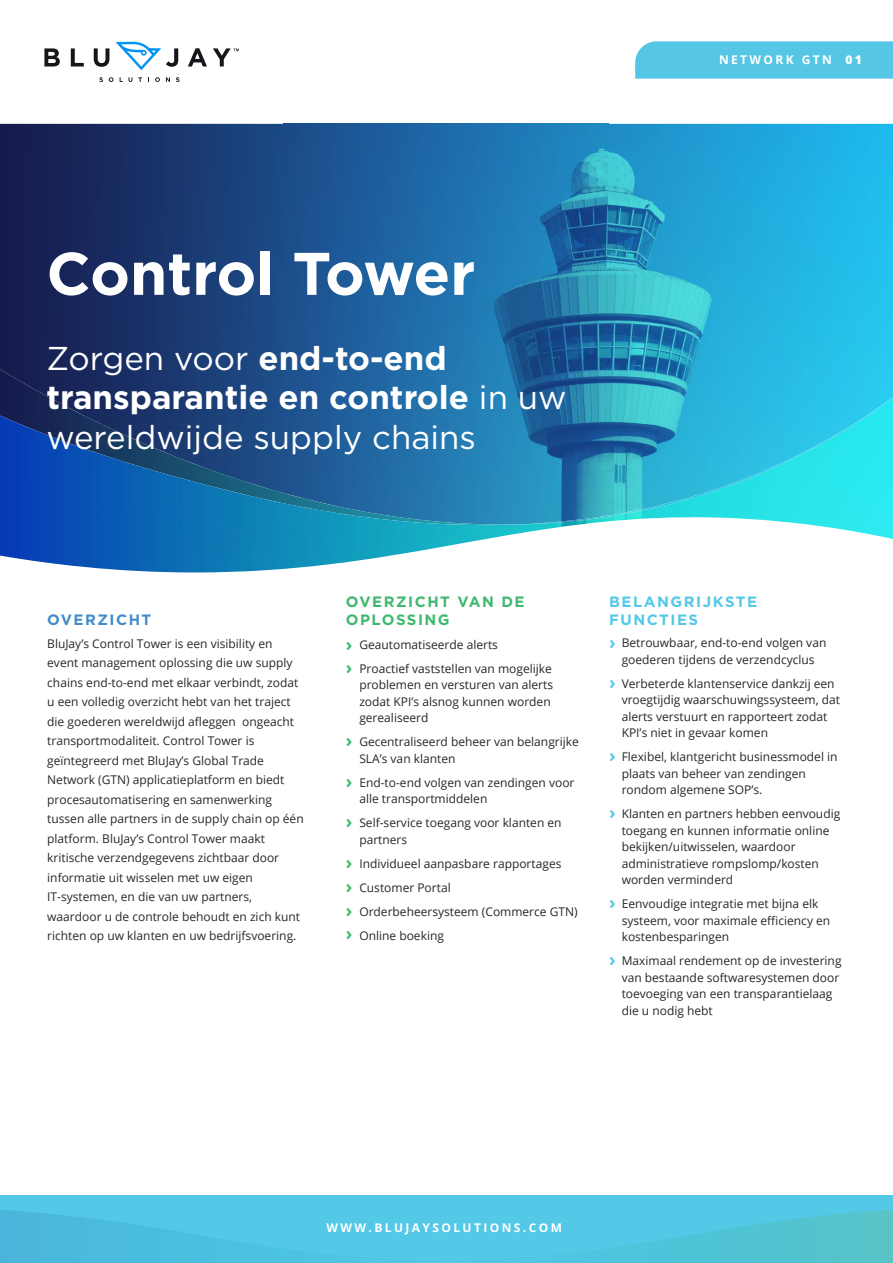
<style>
.page{position:relative;width:893px;height:1263px;background:#fff}
.page>*{position:absolute;margin:0;border:0;box-sizing:border-box;transform-origin:0 0}
.t1{font:700 60px "Gotham";letter-spacing:-.005em;color:#fff}
.t2{font:33px/39.6px "Gotham";color:#fff}
.t3{font:700 18px/23.9px "Open Sans";color:#40b86f}
.t4{font:700 18px "Open Sans";color:#54c8e7}
.t5{font:700 15px/18px "Gotham";letter-spacing:.1em;color:#40b86f}
.t6{font:700 15px/18px "Gotham";letter-spacing:.1em;color:#54c8e7}
.t7{font:700 15px "Gotham";letter-spacing:.1em;color:#428ccb}
.t8{font:12px/16.5px "Open Sans";color:#25272c}
.t9{font:12px/19.5px "Open Sans";color:#282828}
.t10{font:700 12px "Open Sans";letter-spacing:.2em;color:#fff}
.s1{font-weight:700}
.s2{font-weight:800}
</style>
<div class="page">
<img style="left:0;top:124px;width:893px;height:273px">
<img style="left:518px;top:397px;width:375px;height:124px">
<img style="left:0;top:369px;width:518px;height:152px">
<div style="left:0;top:416px;width:15px;height:142px;background:#063bb6"></div>
<img style="left:823px;top:398px;width:70px;height:141px">
<img style="left:15px;top:422px;width:162px;height:150px">
<img style="left:715px;top:442px;width:109px;height:80px">
<img style="left:176px;top:477px;width:270px;height:95px">
<img style="left:565px;top:491px;width:151px;height:31px">
<img style="left:445px;top:521px;width:163px;height:25px">
<img style="left:778px;top:521px;width:46px;height:6px">
<svg style="left:44px;top:48px;width:16px;height:19px"></svg>
<svg style="left:71px;top:48px;width:13px;height:18px"></svg>
<svg style="left:94px;top:48px;width:15px;height:19px"></svg>
<svg style="left:188px;top:48px;width:19px;height:18px"></svg>
<svg style="left:116px;top:42px;width:62px;height:28px"></svg>
<svg style="left:99px;top:77px;width:4px;height:5px"></svg>
<svg style="left:109px;top:77px;width:5px;height:5px"></svg>
<svg style="left:138px;top:77px;width:4px;height:5px"></svg>
<svg style="left:155px;top:77px;width:5px;height:5px"></svg>
<svg style="left:166px;top:77px;width:4px;height:5px"></svg>
<svg style="left:176px;top:77px;width:3px;height:5px"></svg>
<svg style="left:213px;top:48px;width:26px;height:18px"></svg>
<div style="left:0;top:1195px;width:893px;height:68px;background:#54c8e7"></div>
<div style="left:635px;top:41px;width:258px;height:38px;background:#55c7e5"></div>
<svg style="left:0;top:1209px;width:893px;height:54px"></svg>
<h1 class="t1" style="left:46px;top:234px;width:430px">Control Tower</h1>
<h2 class="t2" style="left:46px;top:337px;width:522px">Zorgen voor <span class="s1">end-to-end transparantie en controle</span> in uw wereldwijde supply chains</h2>
<p class="t10" style="left:719px;top:52px;width:144px">NETWORK GTN <span class="s2">01</span></p>
<p class="t5" style="left:346px;top:593px;width:180px">OVERZICHT VAN DE<br>OPLOSSING</p>
<h3 class="t3" style="left:346px;top:632px;width:8px;line-height:23.1px">› ›</h3>
<p class="t6" style="left:609px;top:593px;width:149px">BELANGRIJKSTE<br>FUNCTIES</p>
<p class="t7" style="left:47px;top:609px;width:106px">OVERZICHT</p>
<p class="t8" style="left:622px;top:634px;width:206px">Betrouwbaar, end-to-end volgen van goederen tijdens de verzendcyclus</p>
<p class="t8" style="left:622px;top:675px;width:220px">Verbeterde klantenservice dankzij een vroegtijdig waarschuwingssysteem, dat alerts verstuurt en rapporteert zodat KPI’s niet in gevaar komen</p>
<p class="t8" style="left:622px;top:748px;width:217px">Flexibel, klantgericht businessmodel in plaats van beheer van zendingen rondom algemene SOP’s.</p>
<p class="t8" style="left:622px;top:805px;width:220px">Klanten en partners hebben eenvoudig toegang en kunnen informatie online bekijken/uitwisselen, waardoor administratieve rompslomp/kosten worden verminderd</p>
<p class="t8" style="left:622px;top:895px;width:210px">Eenvoudige integratie met bijna elk systeem, voor maximale efficiency en kostenbesparingen</p>
<p class="t8" style="left:622px;top:952px;width:221px">Maximaal rendement op de investering van bestaande softwaresystemen door toevoeging van een transparantielaag die u nodig hebt</p>
<p class="t9" style="left:47px;top:633px;width:258px">BluJay’s Control Tower is een visibility en event management oplossing die uw supply chains end-to-end met elkaar verbindt, zodat u een volledig overzicht hebt van het traject die goederen wereldwijd afleggen ongeacht transportmodaliteit. Control Tower is geïntegreerd met BluJay’s Global Trade Network (GTN) applicatieplatform en biedt procesautomatisering en samenwerking tussen alle partners in de supply chain op één platform. BluJay’s Control Tower maakt kritische verzendgegevens zichtbaar door informatie uit wisselen met uw eigen IT-systemen, en die van uw partners, waardoor u de controle behoudt en zich kunt richten op uw klanten en uw bedrijfsvoering.</p>
<h3 class="t4" style="left:609px;top:630px;width:8px">›</h3>
<p class="t8" style="left:359px;top:632px;width:194px;line-height:24px">Geautomatiseerde alerts<br>Proactief vaststellen van mogelijke</p>
<p class="t8" style="left:359px;top:676px;width:195px">problemen en versturen van alerts zodat KPI’s alsnog kunnen worden gerealiseerd</p>
<p class="t8" style="left:359px;top:733px;width:221px">Gecentraliseerd beheer van belangrijke<br>SLA’s van klanten</p>
<p class="t8" style="left:359px;top:774px;width:217px">End-to-end volgen van zendingen voor alle transportmiddelen</p>
<p class="t8" style="left:359px;top:814px;width:204px">Self-service toegang voor klanten en partners</p>
<p class="t8" style="left:359px;top:851px;width:220px;line-height:24px">Individueel aanpasbare rapportages<br>Customer Portal<br>Orderbeheersysteem (Commerce GTN)<br>Online boeking</p>
<h3 class="t4" style="left:609px;top:670px;width:8px">›</h3>
<h3 class="t3" style="left:346px;top:728px;width:8px">›</h3>
<h3 class="t3" style="left:346px;top:769px;width:8px">›</h3>
<h3 class="t3" style="left:346px;top:809px;width:8px">›</h3>
<h3 class="t3" style="left:346px;top:850px;width:8px;text-align:justify">› › › ›</h3>
<h3 class="t4" style="left:609px;top:743px;width:8px">›</h3>
<h3 class="t4" style="left:609px;top:800px;width:8px">›</h3>
<h3 class="t4" style="left:609px;top:890px;width:8px">›</h3>
<h3 class="t4" style="left:609px;top:947px;width:8px">›</h3>
<p class="t10" style="left:327px;top:1219px;width:237px">WWW.BLUJAYSOLUTIONS.COM</p>
</div>
